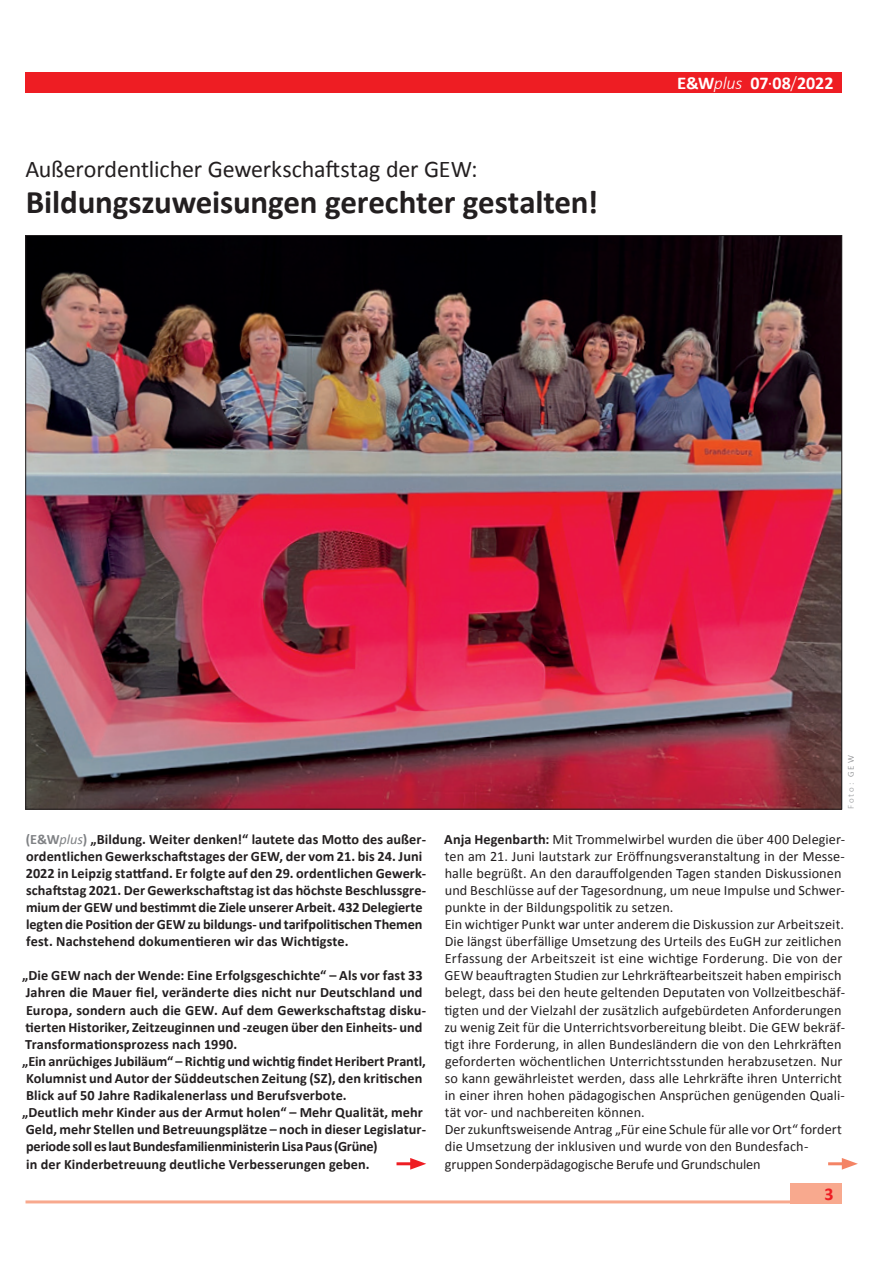
<style>
.page{position:relative;width:893px;height:1263px;background:#fff}
.page>*{position:absolute;margin:0;border:0;box-sizing:border-box;transform-origin:0 0}
.t1{font:700 33px "Calibri";letter-spacing:-.005em;color:#231f20}
.t2{font:24px "Calibri";letter-spacing:-.005em;color:#231f20}
.t3{font:700 18px "Calibri";letter-spacing:-.005em;color:#fff;scale:1.05 1}
.t4{font:700 18px "Calibri";color:#ee1d23}
.t5{font:14.25px/17.1px "Calibri";letter-spacing:.005em;color:#231f20}
.t6{font:700 14.25px/17.1px "Calibri";letter-spacing:.005em;color:#231f20}
.t7{font:300 9px "Calibri";letter-spacing:.22em;color:#939598}
.s1{font-weight:300;font-style:italic}
.s2{font-weight:400}
.s3{font-weight:300}
.s4{color:#808285}
.s5{font-weight:400;font-style:italic;color:#808285}
.s6{font-weight:700}
</style>
<div class="page">
<div style="left:26px;top:72px;width:816px;height:21px;background:#ee1d23"></div>
<hr style="left:26px;top:1200px;width:816px;height:3px;background:#f8a98e">
<div style="left:791px;top:1182px;width:51px;height:21px;background:#f8a98e"></div>
<img style="left:28px;top:237px;width:812px;height:570px">
<hr style="left:828px;top:1162px;width:19px;height:3px;background:#f48465">
<svg style="left:842px;top:1158px;width:16px;height:12px"></svg>
<hr style="left:396px;top:1162px;width:20px;height:3px;background:#ee1d23">
<svg style="left:410px;top:1158px;width:16px;height:12px"></svg>
<h2 class="t2" style="left:25px;top:153px;width:454px">Außerordentlicher Gewerkschaftstag der GEW:</h2>
<h1 class="t1" style="left:26px;top:181px;width:574px">Bildungszuweisungen gerechter gestalten!</h1>
<p class="t3" style="left:677px;top:72px;width:150px">E&amp;W<span class="s1">plus</span> 07<span class="s2">·</span>08<span class="s3">/</span>2022</p>
<p class="t7" style="left:845px;top:809px;width:56px;rotate:-90deg">Foto: <span class="s4">GEW</span></p>
<p class="t6" style="left:26px;top:830px;width:402px"><span class="s4">(E&amp;W</span><span class="s5">plus</span><span class="s4">)</span> „Bildung. Weiter denken!“ lautete das Motto des außer&shy;ordentlichen Gewerkschaftstages der GEW, der vom 21. bis 24. Juni 2022 in Leipzig stattfand. Er folgte auf den 29. ordentlichen Gewerk&shy;schaftstag 2021. Der Gewerkschaftstag ist das höchste Beschlussgre&shy;mium der GEW und bestimmt die Ziele unserer Arbeit. 432 Delegierte legten die Position der GEW zu bildungs- und tarifpolitischen Themen fest. Nachstehend dokumentieren wir das Wichtigste.</p>
<p class="t6" style="left:22px;top:967px;width:406px">„Die GEW nach der Wende: Eine Erfolgsgeschichte“ – Als vor fast 33<br>Jahren die Mauer fiel, veränderte dies nicht nur Deutschland und Europa, sondern auch die GEW. Auf dem Gewerkschaftstag disku&shy;tierten Historiker, Zeitzeuginnen und -zeugen über den Einheits- und Transformationsprozess nach 1990.<br>„Ein anrüchiges Jubiläum“ – Richtig und wichtig findet Heribert Prantl, Kolumnist und Autor der Süddeutschen Zeitung (SZ), den kritischen Blick auf 50 Jahre Radikalenerlass und Berufsverbote.<br>„Deutlich mehr Kinder aus der Armut holen“ – Mehr Qualität, mehr Geld, mehr Stellen und Betreuungsplätze – noch in dieser Legislatur&shy;periode soll es laut Bundesfamilienministerin Lisa Paus (Grüne)<br>in der Kinderbetreuung deutliche Verbesserungen geben.</p>
<p class="t5" style="left:444px;top:830px;width:402px"><span class="s6">Anja Hegenbarth:</span> Mit Trommelwirbel wurden die über 400 Delegier&shy;ten am 21. Juni lautstark zur Eröffnungsveranstaltung in der Messe&shy;halle begrüßt. An den darauffolgenden Tagen standen Diskussionen und Beschlüsse auf der Tagesordnung, um neue Impulse und Schwer&shy;punkte in der Bildungspolitik zu setzen.<br>Ein wichtiger Punkt war unter anderem die Diskussion zur Arbeitszeit.<br>Die längst überfällige Umsetzung des Urteils des EuGH zur zeitlichen Erfassung der Arbeitszeit ist eine wichtige Forderung. Die von der GEW beauftragten Studien zur Lehrkräftearbeitszeit haben empirisch belegt, dass bei den heute geltenden Deputaten von Vollzeitbeschäf&shy;tigten und der Vielzahl der zusätzlich aufgebürdeten Anforderungen zu wenig Zeit für die Unterrichtsvorbereitung bleibt. Die GEW bekräf&shy;tigt ihre Forderung, in allen Bundesländern die von den Lehrkräften geforderten wöchentlichen Unterrichtsstunden herabzusetzen. Nur so kann gewährleistet werden, dass alle Lehrkräfte ihren Unterricht in einer ihren hohen pädagogischen Ansprüchen genügenden Quali&shy;tät vor- und nachbereiten können.<br>Der zukunftsweisende Antrag „Für eine Schule für alle vor Ort“ fordert die Umsetzung der inklusiven und wurde von den Bundesfach&shy;gruppen Sonderpädagogische Berufe und Grundschulen</p>
<p class="t4" style="left:824px;top:1182px;width:11px">3</p>
</div>
